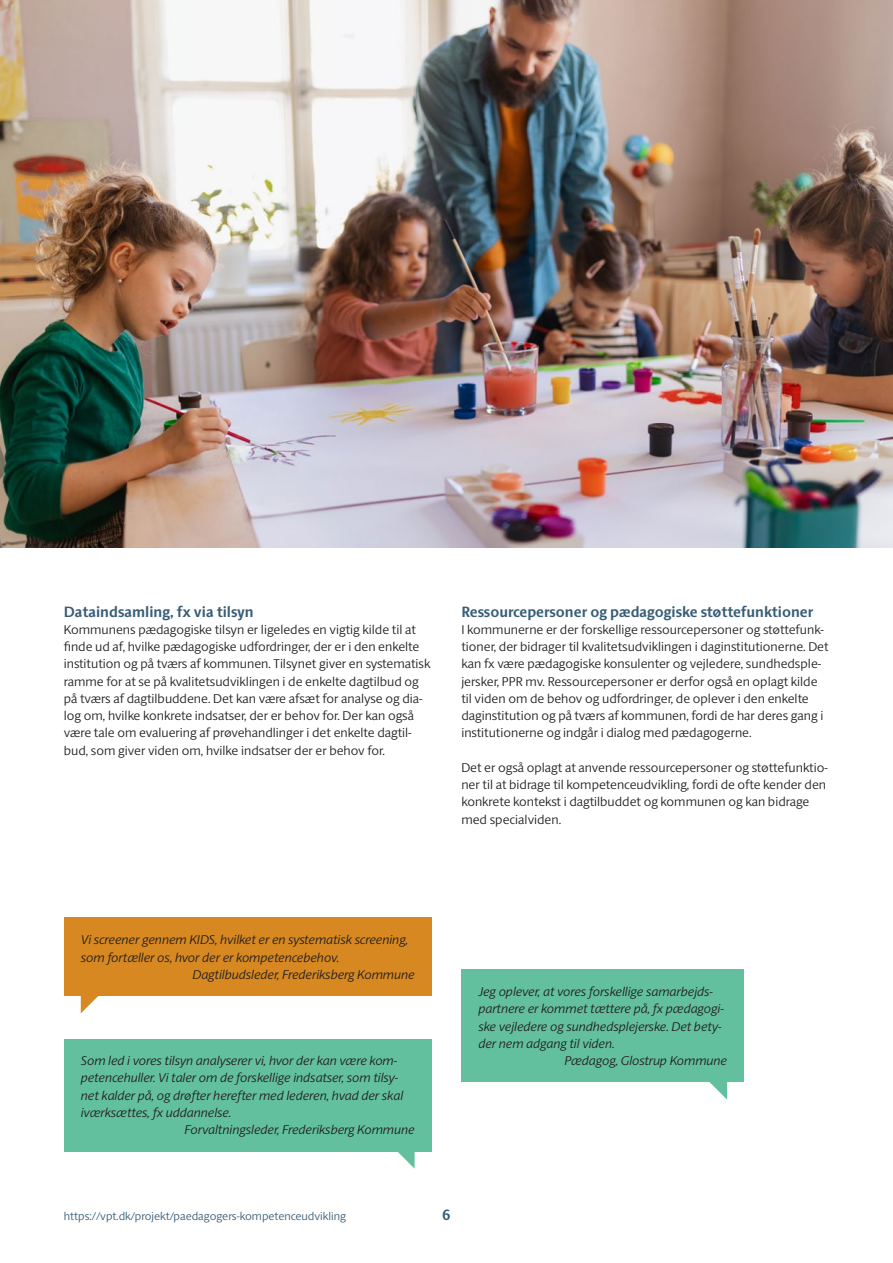
<style>
.page{position:relative;width:893px;height:1263px;background:#fff}
.page>*{position:absolute;margin:0;border:0;box-sizing:border-box;transform-origin:0 0}
.Rubrik_2_-_SANS{font:700 15px "ID Sans";color:#385d76}
.Brødtekst_-_SANS{font:300 12.75px/17.2px "ID Sans";color:#231f20}
.Faktaboks_brødtekst_-_SANS{font:italic 300 12.75px/17.2px "ID Sans";color:#231f20}
.t1{font:300 11.25px "ID Sans";color:#385d76}
</style>
<div class="page">
<svg style="left:81px;top:996px;width:17px;height:17px"></svg>
<div style="left:64px;top:918px;width:368px;height:78px;background:#d78820"></div>
<svg style="left:380px;top:1151px;width:35px;height:18px"></svg>
<div style="left:64px;top:1038px;width:368px;height:113px;background:#62c09f"></div>
<svg style="left:709px;top:1082px;width:18px;height:18px"></svg>
<div style="left:461px;top:969px;width:283px;height:113px;background:#62c09f"></div>
<img style="left:0;top:0;width:893px;height:548px">
<h2 class="Rubrik_2_-_SANS" style="left:64px;top:602px;width:191px">Dataindsamling, fx via tilsyn</h2>
<p class="Brødtekst_-_SANS" style="left:64px;top:621px;width:368px">Kommunens pædagogiske tilsyn er ligeledes en vigtig kilde til at finde ud af, hvilke pædagogiske udfordringer, der er i den enkelte institution og på tværs af kommunen. Tilsynet giver en systematisk ramme for at se på kvalitetsudviklingen i de enkelte dagtilbud og på tværs af dagtilbuddene. Det kan være afsæt for analyse og dia&shy;log om, hvilke konkrete indsatser, der er behov for. Der kan også være tale om evaluering af prøvehandlinger i det enkelte dagtil&shy;bud, som giver viden om, hvilke indsatser der er behov for.</p>
<h2 class="Rubrik_2_-_SANS" style="left:461px;top:602px;width:353px">Ressourcepersoner og pædagogiske støttefunktioner</h2>
<p class="Brødtekst_-_SANS" style="left:461px;top:621px;width:369px">I kommunerne er der forskellige ressourcepersoner og støttefunk&shy;tioner, der bidrager til kvalitetsudviklingen i daginstitutionerne. Det kan fx være pædagogiske konsulenter og vejledere, sundhedsple&shy;jersker, PPR mv. Ressourcepersoner er derfor også en oplagt kilde til viden om de behov og udfordringer, de oplever i den enkelte daginstitution og på tværs af kommunen, fordi de har deres gang i institutionerne og indgår i dialog med pædagogerne.</p>
<p class="Brødtekst_-_SANS" style="left:461px;top:759px;width:368px">Det er også oplagt at anvende ressourcepersoner og støttefunktio&shy;ner til at bidrage til kompetenceudvikling, fordi de ofte kender den konkrete kontekst i dagtilbuddet og kommunen og kan bidrage med specialviden.</p>
<p class="Faktaboks_brødtekst_-_SANS" style="left:81px;top:931px;width:329px">Vi screener gennem KIDS, hvilket er en systematisk screening, som fortæller os, hvor der er kompetencebehov.</p>
<p class="Faktaboks_brødtekst_-_SANS" style="left:192px;top:966px;width:224px">Dagtilbudsleder, Frederiksberg Kommune</p>
<p class="Faktaboks_brødtekst_-_SANS" style="left:81px;top:1052px;width:324px">Som led i vores tilsyn analyserer vi, hvor der kan være kom&shy;petencehuller. Vi taler om de forskellige indsatser, som tilsy&shy;net kalder på, og drøfter herefter med lederen, hvad der skal iværksættes, fx uddannelse.</p>
<p class="Faktaboks_brødtekst_-_SANS" style="left:185px;top:1121px;width:231px">Forvaltningsleder, Frederiksberg Kommune</p>
<p class="Faktaboks_brødtekst_-_SANS" style="left:478px;top:983px;width:247px">Jeg oplever, at vores forskellige samarbejds&shy;partnere er kommet tættere på, fx pædagogi&shy;ske vejledere og sundhedsplejerske. Det bety&shy;der nem adgang til viden.</p>
<p class="Faktaboks_brødtekst_-_SANS" style="left:564px;top:1052px;width:164px">Pædagog, Glostrup Kommune</p>
<p class="t1" style="left:64px;top:1210px;width:284px">https://vpt.dk/projekt/paedagogers-kompetenceudvikling</p>
<p class="Rubrik_2_-_SANS" style="left:442px;top:1206px;width:10px">6</p>
</div>
